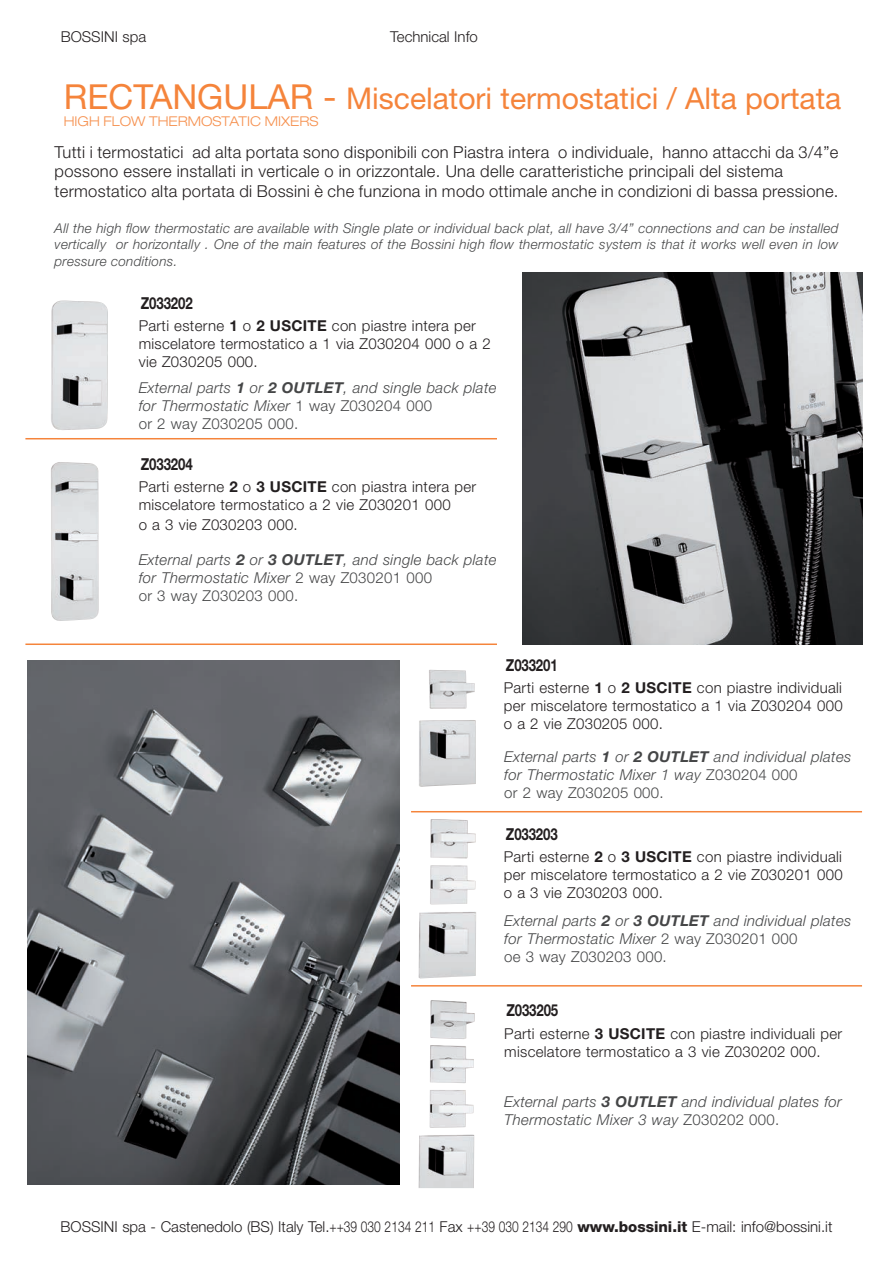
<style>
.page{position:relative;width:893px;height:1263px;background:#fff}
.page>*{position:absolute;margin:0;border:0;box-sizing:border-box;transform-origin:0 0}
.t1{font:30px "Helvetica Neue";color:#f5843b}
.t2{font:300 16.5px/19.8px "Helvetica Neue";letter-spacing:.02em;color:#231f20}
.t3{font:700 16.5px "Helvetica Neue";letter-spacing:-.01em;color:#231f20;scale:.8 1}
.t4{font:300 15px/18px "Helvetica Neue";letter-spacing:.02em;color:#231f20}
.t5{font:italic 300 15px/18px "Helvetica Neue";letter-spacing:.02em;color:#454647}
.t6{font:300 15px "Helvetica Neue";color:#231f20}
.t7{font:italic 300 13.5px/16.2px "Helvetica Neue";letter-spacing:.02em;color:#454647;text-align:justify}
.t8{font:300 expanded 13.5px "Helvetica Neue";color:#f69251}
.s1{font-size:34.5px}
.s2{font-weight:700}
.s3{font-style:normal}
.s4{font-weight:800}
</style>
<div class="page">
<hr style="left:25px;top:438px;width:472px;height:1px;background:#f5843b">
<hr style="left:25px;top:643px;width:472px;height:2px;background:#f5843b">
<hr style="left:411px;top:811px;width:451px;height:1px;background:#f5843b">
<hr style="left:411px;top:985px;width:451px;height:1px;background:#f5843b">
<img style="left:522px;top:272px;width:340px;height:372px">
<img style="left:27px;top:661px;width:373px;height:523px">
<img style="left:51px;top:301px;width:57px;height:129px">
<img style="left:51px;top:462px;width:48px;height:159px">
<img style="left:419px;top:670px;width:57px;height:117px">
<img style="left:418px;top:819px;width:58px;height:159px">
<img style="left:418px;top:1000px;width:57px;height:188px">
<p class="t6" style="left:61px;top:27px;width:87px">BOSSINI spa</p>
<p class="t6" style="left:390px;top:27px;width:89px">Technical Info</p>
<h1 class="t1" style="left:64px;top:81px;width:779px"><span class="s1">RECTANGULAR -</span> Miscelatori termostatici / Alta portata</h1>
<p class="t8" style="left:64px;top:113px;width:256px">HIGH FLOW THERMOSTATIC MIXERS</p>
<p class="t2" style="left:55px;top:141px;width:785px">Tutti i termostatici ad alta portata sono disponibili con Piastra intera o individuale, hanno attacchi da 3/4”e possono essere installati in verticale o in orizzontale. Una delle caratteristiche principali del sistema termostatico alta portata di Bossini è che funziona in modo ottimale anche in condizioni di bassa pressione.</p>
<p class="t7" style="left:55px;top:220px;width:785px">All the high flow thermostatic are available with Single plate or individual back plat, all have 3/4” connections and can be installed vertically or horizontally . One of the main features of the Bossini high flow thermostatic system is that it works well even in low pressure conditions.</p>
<p class="t3" style="left:141px;top:293px;width:66px">Z033202</p>
<p class="t4" style="left:139px;top:316px;width:353px">Parti esterne <span class="s2">1</span> o <span class="s2">2 USCITE</span> con piastre intera per miscelatore termostatico a 1 via Z030204 000 o a 2 vie Z030205 000.</p>
<p class="t5" style="left:139px;top:378px;width:359px">External parts <span class="s2">1</span> or <span class="s2">2 OUTLET</span>, and single back plate for Thermostatic Mixer <span class="s3">1 way Z030204 000<br>or 2 way Z030205 000.</span></p>
<p class="t3" style="left:141px;top:454px;width:66px">Z033204</p>
<p class="t4" style="left:139px;top:477px;width:339px">Parti esterne <span class="s2">2</span> o <span class="s2">3 USCITE</span> con piastra intera per miscelatore termostatico a 2 vie Z030201 000</p>
<p class="t4" style="left:139px;top:515px;width:161px">o a 3 vie Z030203 000.</p>
<p class="t5" style="left:139px;top:550px;width:359px">External parts <span class="s2">2</span> or <span class="s2">3 OUTLET</span>, and single back plate for Thermostatic Mixer <span class="s3">2 way Z030201 000<br>or 3 way Z030203 000.</span></p>
<p class="t3" style="left:506px;top:655px;width:66px">Z033201</p>
<p class="t4" style="left:504px;top:679px;width:340px;text-align:justify">Parti esterne <span class="s2">1</span> o <span class="s2">2 USCITE</span> con piastre individuali per miscelatore termostatico a 1 via Z030204 000 o a 2 vie Z030205 000.</p>
<p class="t5" style="left:504px;top:747px;width:348px">External parts <span class="s2">1</span> or <span class="s2">2 OUTLET</span> and individual plates for Thermostatic Mixer 1 way <span class="s3">Z030204 000<br>or 2 way Z030205 000.</span></p>
<p class="t3" style="left:506px;top:823px;width:66px">Z033203</p>
<p class="t4" style="left:504px;top:847px;width:340px;text-align:justify">Parti esterne <span class="s2">2</span> o <span class="s2">3 USCITE</span> con piastre individuali per miscelatore termostatico a 2 vie Z030201 000 o a 3 vie Z030203 000.</p>
<p class="t5" style="left:504px;top:911px;width:348px">External parts <span class="s2">2</span> or <span class="s2">3 OUTLET</span> and individual plates for Thermostatic Mixer <span class="s3">2 way Z030201 000<br>oe 3 way Z030203 000.</span></p>
<p class="t3" style="left:506px;top:1000px;width:66px">Z033205</p>
<p class="t4" style="left:504px;top:1024px;width:339px">Parti esterne <span class="s2">3 USCITE</span> con piastre individuali per miscelatore termostatico a 3 vie Z030202 000.</p>
<p class="t5" style="left:504px;top:1092px;width:339px">External parts <span class="s2">3 OUTLET</span> and individual plates for<br>Thermostatic Mixer 3 way <span class="s3">Z030202 000.</span></p>
<p class="t6" style="left:61px;top:1218px;width:773px">BOSSINI spa - Castenedolo (BS) Italy Tel.++39 030 2134 211 Fax ++39 030 2134 290 <span class="s4">www.bossini.it</span> E-mail: info@bossini.it</p>
</div>
